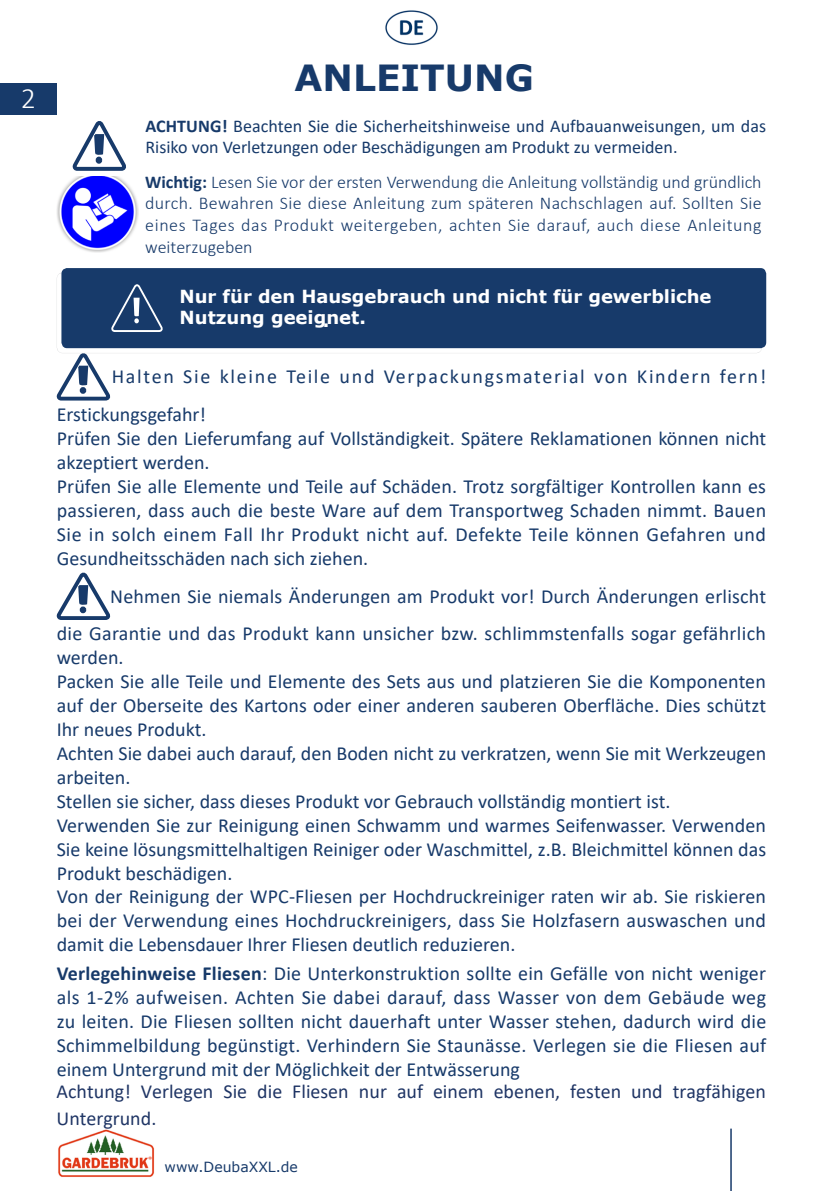
<style>
.page{position:relative;width:823px;height:1191px;background:#fff}
.page>*{position:absolute;margin:0;border:0;box-sizing:border-box;transform-origin:0 0}
.t1{font:700 36px "Verdana";color:#173a6a}
.t2{font:300 30px "Calibri";color:#fff}
.t3{font:20px/24px "Calibri";color:#173a6a;text-align:justify}
.t4{font:20px/26.2px "Calibri";color:#1f3565}
.t5{font:20px/37.6px "Calibri";letter-spacing:.085em;color:#173a6a}
.t6{font:700 19px "Verdana";color:#fff;scale:.95 1}
.t7{font:300 18px/21.6px "Calibri";letter-spacing:.03em;color:#173a6a;text-align:justify}
.t8{font:18px/21.6px "Calibri";color:#173a6a}
.t9{font:700 18px "Verdana";color:#fff}
.t10{font:14px "Verdana";color:#173a6a}
.s1{font-weight:700}
</style>
<div class="page">
<hr style="left:729px;top:1128px;width:2px;height:63px;background:#173a6a">
<div style="left:0;top:84px;width:57px;height:31px;background:#173a6a"></div>
<img style="left:58px;top:1129px;width:97px;height:48px">
<svg style="left:56px;top:353px;width:55px;height:48px"></svg>
<svg style="left:80px;top:387px;width:6px;height:7px"></svg>
<svg style="left:56px;top:572px;width:55px;height:48px"></svg>
<svg style="left:80px;top:606px;width:6px;height:7px"></svg>
<svg style="left:57px;top:273px;width:704px;height:80px"></svg>
<div style="left:61px;top:268px;width:704px;height:80px;background:#173a6a;border-radius:6px"></div>
<svg style="left:111px;top:284px;width:52px;height:48px"></svg>
<svg style="left:72px;top:121px;width:54px;height:50px"></svg>
<div style="left:96px;top:157px;width:6px;height:7px;background:#173a6a;border:2px solid #173a6a;border-radius:50%"></div>
<img style="left:57px;top:176px;width:81px;height:76px">
<img style="left:385px;top:10px;width:53px;height:35px">
<h2 class="t2" style="left:21px;top:80px;width:17px">2</h2>
<p class="t1" style="left:294px;top:52px;width:241px">ANLEITUNG</p>
<p class="t8" style="left:145px;top:114px;width:622px"><span class="s1">ACHTUNG!</span> Beachten Sie die Sicherheitshinweise und Aufbauanweisungen, um das<br>Risiko von Verletzungen oder Beschädigungen am Produkt zu vermeiden.</p>
<p class="t7" style="left:145px;top:171px;width:617px"><span class="s1">Wichtig:</span> Lesen Sie vor der ersten Verwendung die Anleitung vollständig und gründlich durch. Bewahren Sie diese Anleitung zum späteren Nachschlagen auf. Sollten Sie eines Tages das Produkt weitergeben, achten Sie darauf, auch diese Anleitung weiterzugeben</p>
<p class="t9" style="left:179px;top:283px;width:533px">Nur für den Hausgebrauch und nicht für gewerbliche</p>
<p class="t9" style="left:179px;top:305px;width:188px">Nutzung geeignet.</p>
<p class="t6" style="left:322px;top:306px;width:8px">.</p>
<p class="t5" style="left:57px;top:357px;width:710px;text-indent:55px">Halten Sie kleine Teile und Verpackungsmaterial von Kindern fern!<br>Erstickungsgefahr!</p>
<p class="t3" style="left:57px;top:426px;width:710px">Prüfen Sie den Lieferumfang auf Vollständigkeit. Spätere Reklamationen können nicht akzeptiert werden.</p>
<p class="t3" style="left:57px;top:474px;width:710px">Prüfen Sie alle Elemente und Teile auf Schäden. Trotz sorgfältiger Kontrollen kann es passieren, dass auch die beste Ware auf dem Transportweg Schaden nimmt. Bauen Sie in solch einem Fall Ihr Produkt nicht auf. Defekte Teile können Gefahren und Gesundheitsschäden nach sich ziehen.</p>
<p class="t3" style="left:57px;top:576px;width:710px;line-height:37.6px;text-align:right">Nehmen Sie niemals Änderungen am Produkt vor! Durch Änderungen erlischt<br>die Garantie und das Produkt kann unsicher bzw. schlimmstenfalls sogar gefährlich</p>
<p class="t3" style="left:57px;top:645px;width:68px">werden.</p>
<p class="t3" style="left:57px;top:669px;width:710px">Packen Sie alle Teile und Elemente des Sets aus und platzieren Sie die Komponenten auf der Oberseite des Kartons oder einer anderen sauberen Oberfläche. Dies schützt Ihr neues Produkt.</p>
<p class="t3" style="left:57px;top:741px;width:710px">Achten Sie dabei auch darauf, den Boden nicht zu verkratzen, wenn Sie mit Werkzeugen arbeiten.</p>
<p class="t3" style="left:57px;top:789px;width:614px">Stellen sie sicher, dass dieses Produkt vor Gebrauch vollständig montiert ist.</p>
<p class="t3" style="left:57px;top:813px;width:710px">Verwenden Sie zur Reinigung einen Schwamm und warmes Seifenwasser. Verwenden Sie keine lösungsmittelhaltigen Reiniger oder Waschmittel, z.B. Bleichmittel können das Produkt beschädigen.</p>
<p class="t3" style="left:57px;top:884px;width:710px">Von der Reinigung der WPC-Fliesen per Hochdruckreiniger raten wir ab. Sie riskieren bei der Verwendung eines Hochdruckreinigers, dass Sie Holzfasern auswaschen und damit die Lebensdauer Ihrer Fliesen deutlich reduzieren.</p>
<p class="t3" style="left:57px;top:961px;width:710px"><span class="s1">Verlegehinweise Fliesen</span>: Die Unterkonstruktion sollte ein Gefälle von nicht weniger als 1-2% aufweisen. Achten Sie dabei darauf, dass Wasser von dem Gebäude weg zu leiten. Die Fliesen sollten nicht dauerhaft unter Wasser stehen, dadurch wird die Schimmelbildung begünstigt. Verhindern Sie Staunässe. Verlegen sie die Fliesen auf einem Untergrund mit der Möglichkeit der Entwässerung</p>
<p class="t4" style="left:57px;top:1080px;width:710px">Achtung! Verlegen Sie die Fliesen nur auf einem ebenen, festen und tragfähigen<br>Untergrund.</p>
<p class="t10" style="left:164px;top:1157px;width:135px">www.DeubaXXL.de</p>
</div>
